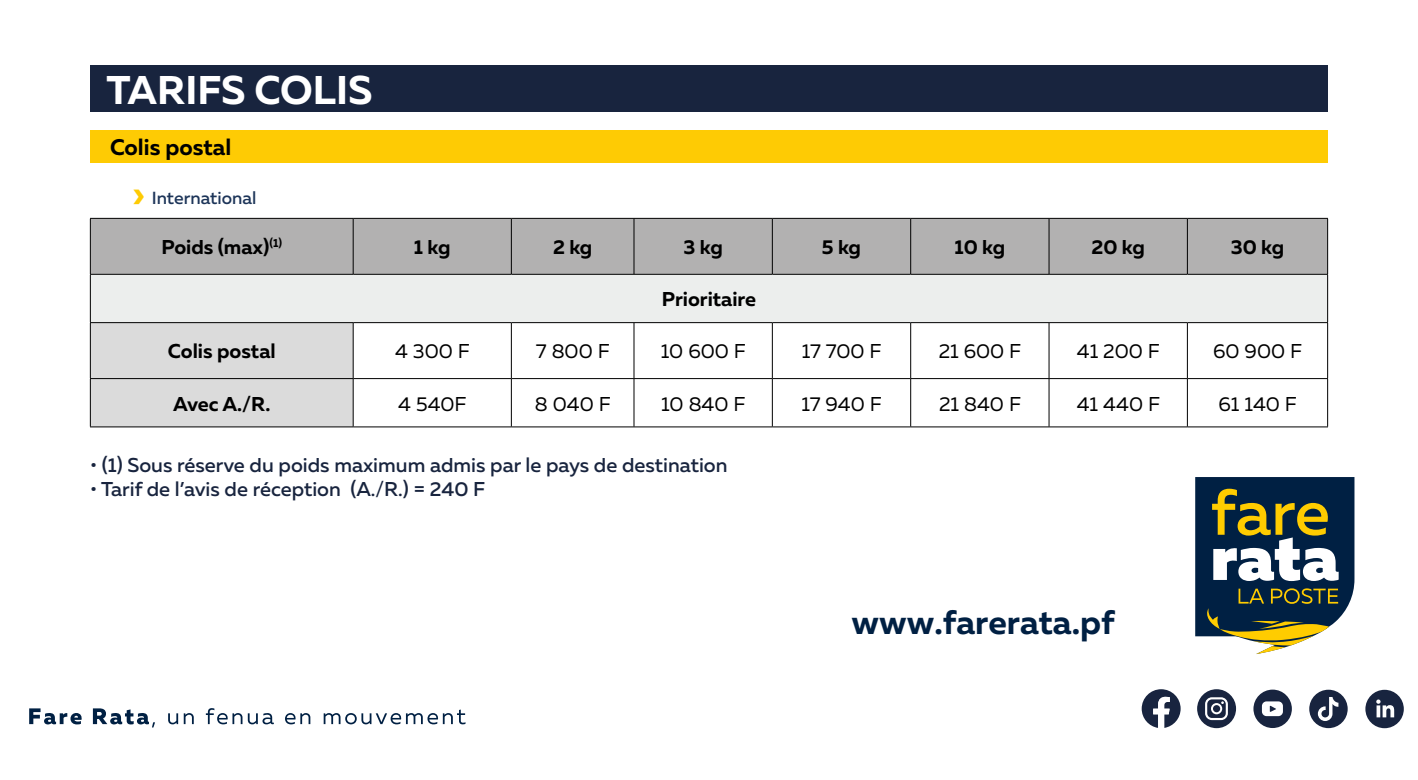
<style>
.page{position:relative;width:1418px;height:780px;background:#fff}
.page>*{position:absolute;margin:0;border:0;box-sizing:border-box;transform-origin:0 0}
.t1{font:700 40px "Muller";color:#fff}
.t2{font:700 33.75px "Muller";color:#002043}
.t3{font:700 22.5px "Muller";color:#002043}
.t4{font:700 22.5px "Muller";color:#000}
.t5{font:500 20px "Muller";color:#18243e}
.t6{font:20px "Muller";color:#000}
.t7{font:700 20px "Muller";color:#000}
.t8{font:500 17.5px "Muller";color:#1d3559}
.s1{font-weight:700;font-size:37.5px;color:#fecb04}
.s2{font-size:33.75px}
</style>
<div class="page">
<div style="left:90px;top:66px;width:1237px;height:46px;background:#18243e"></div>
<div style="left:90px;top:130px;width:1237px;height:33px;background:#fecb04"></div>
<div style="left:91px;top:219px;width:1236px;height:55px;background:#b2b1b1"></div>
<div style="left:90px;top:274px;width:1237px;height:48px;background:#eceeed"></div>
<div style="left:91px;top:323px;width:262px;height:103px;background:#dbdbdb"></div>
<svg style="left:354px;top:323px;width:973px;height:103px"></svg>
<hr style="left:90px;top:218px;width:263px;height:1px;background:#000">
<hr style="left:90px;top:219px;width:1px;height:55px;background:#000">
<hr style="left:353px;top:218px;width:158px;height:1px;background:#000">
<hr style="left:353px;top:219px;width:1px;height:55px;background:#000">
<hr style="left:511px;top:218px;width:123px;height:1px;background:#000">
<hr style="left:511px;top:219px;width:1px;height:55px;background:#000">
<hr style="left:634px;top:218px;width:138px;height:1px;background:#000">
<hr style="left:633px;top:219px;width:1px;height:55px;background:#000">
<hr style="left:772px;top:218px;width:138px;height:1px;background:#000">
<hr style="left:772px;top:219px;width:1px;height:55px;background:#000">
<hr style="left:910px;top:218px;width:139px;height:1px;background:#000">
<hr style="left:910px;top:219px;width:1px;height:55px;background:#000">
<hr style="left:1049px;top:218px;width:138px;height:1px;background:#000">
<hr style="left:1048px;top:219px;width:1px;height:55px;background:#000">
<hr style="left:1187px;top:218px;width:140px;height:1px;background:#000">
<hr style="left:1186px;top:219px;width:1px;height:55px;background:#000">
<hr style="left:1327px;top:219px;width:1px;height:55px;background:#000">
<hr style="left:90px;top:274px;width:263px;height:1px;background:#000">
<hr style="left:90px;top:274px;width:1px;height:48px;background:#000">
<hr style="left:353px;top:274px;width:158px;height:1px;background:#000">
<hr style="left:511px;top:274px;width:123px;height:1px;background:#000">
<hr style="left:634px;top:274px;width:138px;height:1px;background:#000">
<hr style="left:772px;top:274px;width:138px;height:1px;background:#000">
<hr style="left:910px;top:274px;width:139px;height:1px;background:#000">
<hr style="left:1049px;top:274px;width:138px;height:1px;background:#000">
<hr style="left:1187px;top:274px;width:140px;height:1px;background:#000">
<hr style="left:1327px;top:274px;width:1px;height:48px;background:#000">
<hr style="left:90px;top:322px;width:263px;height:1px;background:#000">
<hr style="left:90px;top:323px;width:1px;height:55px;background:#000">
<hr style="left:353px;top:322px;width:158px;height:1px;background:#000">
<hr style="left:353px;top:323px;width:1px;height:55px;background:#000">
<hr style="left:511px;top:322px;width:123px;height:1px;background:#000">
<hr style="left:511px;top:323px;width:1px;height:55px;background:#000">
<hr style="left:634px;top:322px;width:138px;height:1px;background:#000">
<hr style="left:633px;top:323px;width:1px;height:55px;background:#000">
<hr style="left:772px;top:322px;width:138px;height:1px;background:#000">
<hr style="left:772px;top:323px;width:1px;height:55px;background:#000">
<hr style="left:910px;top:322px;width:139px;height:1px;background:#000">
<hr style="left:910px;top:323px;width:1px;height:55px;background:#000">
<hr style="left:1049px;top:322px;width:138px;height:1px;background:#000">
<hr style="left:1048px;top:323px;width:1px;height:55px;background:#000">
<hr style="left:1187px;top:322px;width:140px;height:1px;background:#000">
<hr style="left:1186px;top:323px;width:1px;height:55px;background:#000">
<hr style="left:1327px;top:323px;width:1px;height:55px;background:#000">
<hr style="left:90px;top:378px;width:263px;height:1px;background:#000">
<hr style="left:90px;top:379px;width:1px;height:47px;background:#000">
<hr style="left:353px;top:378px;width:158px;height:1px;background:#000">
<hr style="left:353px;top:379px;width:1px;height:47px;background:#000">
<hr style="left:511px;top:378px;width:123px;height:1px;background:#000">
<hr style="left:511px;top:379px;width:1px;height:47px;background:#000">
<hr style="left:634px;top:378px;width:138px;height:1px;background:#000">
<hr style="left:633px;top:379px;width:1px;height:47px;background:#000">
<hr style="left:772px;top:378px;width:138px;height:1px;background:#000">
<hr style="left:772px;top:379px;width:1px;height:47px;background:#000">
<hr style="left:910px;top:378px;width:139px;height:1px;background:#000">
<hr style="left:910px;top:379px;width:1px;height:47px;background:#000">
<hr style="left:1049px;top:378px;width:138px;height:1px;background:#000">
<hr style="left:1048px;top:379px;width:1px;height:47px;background:#000">
<hr style="left:1187px;top:378px;width:140px;height:1px;background:#000">
<hr style="left:1186px;top:379px;width:1px;height:47px;background:#000">
<hr style="left:1327px;top:379px;width:1px;height:47px;background:#000">
<hr style="left:90px;top:426px;width:263px;height:1px;background:#000">
<hr style="left:353px;top:426px;width:158px;height:1px;background:#000">
<hr style="left:511px;top:426px;width:123px;height:1px;background:#000">
<hr style="left:634px;top:426px;width:138px;height:1px;background:#000">
<hr style="left:772px;top:426px;width:138px;height:1px;background:#000">
<hr style="left:910px;top:426px;width:139px;height:1px;background:#000">
<hr style="left:1049px;top:426px;width:138px;height:1px;background:#000">
<hr style="left:1187px;top:426px;width:140px;height:1px;background:#000">
<svg style="left:1195px;top:477px;width:159px;height:177px"></svg>
<div style="left:1365px;top:689px;width:38px;height:39px;background:#18243f;border-radius:50%"></div>
<svg style="left:1376px;top:699px;width:18px;height:18px"></svg>
<div style="left:1309px;top:689px;width:38px;height:39px;background:#18243f;border-radius:50%"></div>
<svg style="left:1317px;top:697px;width:21px;height:24px"></svg>
<div style="left:1253px;top:689px;width:38px;height:39px;background:#18243f;border-radius:50%"></div>
<svg style="left:1261px;top:701px;width:21px;height:15px"></svg>
<div style="left:1197px;top:689px;width:38px;height:39px;background:#18243f;border-radius:50%"></div>
<svg style="left:1205px;top:697px;width:22px;height:23px"></svg>
<svg style="left:1141px;top:689px;width:39px;height:39px"></svg>
<svg style="left:29px;top:708px;width:53px;height:16px"></svg>
<svg style="left:93px;top:708px;width:62px;height:19px"></svg>
<svg style="left:168px;top:713px;width:10px;height:11px"></svg>
<svg style="left:184px;top:713px;width:10px;height:11px"></svg>
<svg style="left:206px;top:708px;width:36px;height:16px"></svg>
<svg style="left:248px;top:713px;width:26px;height:11px"></svg>
<svg style="left:285px;top:713px;width:25px;height:11px"></svg>
<svg style="left:324px;top:709px;width:141px;height:15px"></svg>
<h1 class="t1" style="left:107px;top:65px;width:267px">TARIFS COLIS</h1>
<p class="t4" style="left:110px;top:133px;width:123px">Colis postal</p>
<p class="t8" style="left:131px;top:187px;width:127px"><span class="s1">›</span> International</p>
<p class="t7" style="left:161px;top:235px;width:122px">Poids (max)<sup>(1)</sup></p>
<p class="t7" style="left:414px;top:235px;width:38px">1 kg</p>
<p class="t7" style="left:553px;top:235px;width:41px">2 kg</p>
<p class="t7" style="left:683px;top:235px;width:41px">3 kg</p>
<p class="t7" style="left:822px;top:235px;width:41px">5 kg</p>
<p class="t7" style="left:954px;top:235px;width:52px">10 kg</p>
<p class="t7" style="left:1091px;top:235px;width:55px">20 kg</p>
<p class="t7" style="left:1230px;top:235px;width:55px">30 kg</p>
<p class="t7" style="left:662px;top:287px;width:96px">Prioritaire</p>
<p class="t7" style="left:168px;top:339px;width:109px">Colis postal</p>
<p class="t6" style="left:395px;top:339px;width:76px">4 300 F</p>
<p class="t6" style="left:536px;top:339px;width:75px">7 800 F</p>
<p class="t6" style="left:660px;top:339px;width:87px">10 600 F</p>
<p class="t6" style="left:801px;top:339px;width:82px">17 700 F</p>
<p class="t6" style="left:938px;top:339px;width:84px">21 600 F</p>
<p class="t6" style="left:1076px;top:339px;width:85px">41 200 F</p>
<p class="t6" style="left:1213px;top:339px;width:91px">60 900 F</p>
<p class="t7" style="left:173px;top:391px;width:99px">Avec A./R.</p>
<p class="t6" style="left:398px;top:391px;width:70px">4 540F</p>
<p class="t6" style="left:535px;top:391px;width:78px">8 040 F</p>
<p class="t6" style="left:661px;top:391px;width:86px">10 840 F</p>
<p class="t6" style="left:801px;top:391px;width:82px">17 940 F</p>
<p class="t6" style="left:939px;top:391px;width:84px">21 840 F</p>
<p class="t6" style="left:1076px;top:391px;width:85px">41 440 F</p>
<p class="t6" style="left:1218px;top:391px;width:80px">61 140 F</p>
<p class="t5" style="left:90px;top:452px;width:639px">• (1) Sous réserve du poids maximum admis par le pays de destination</p>
<p class="t5" style="left:90px;top:476px;width:397px">• Tarif de l’avis de réception (A./R.) = 240 F</p>
<h2 class="t2" style="left:851px;top:601px;width:251px">www.farerata.p</h2>
<p class="t3" style="left:939px;top:612px;width:177px">www.farerata.p<span class="s2">f</span>f</p>
</div>
